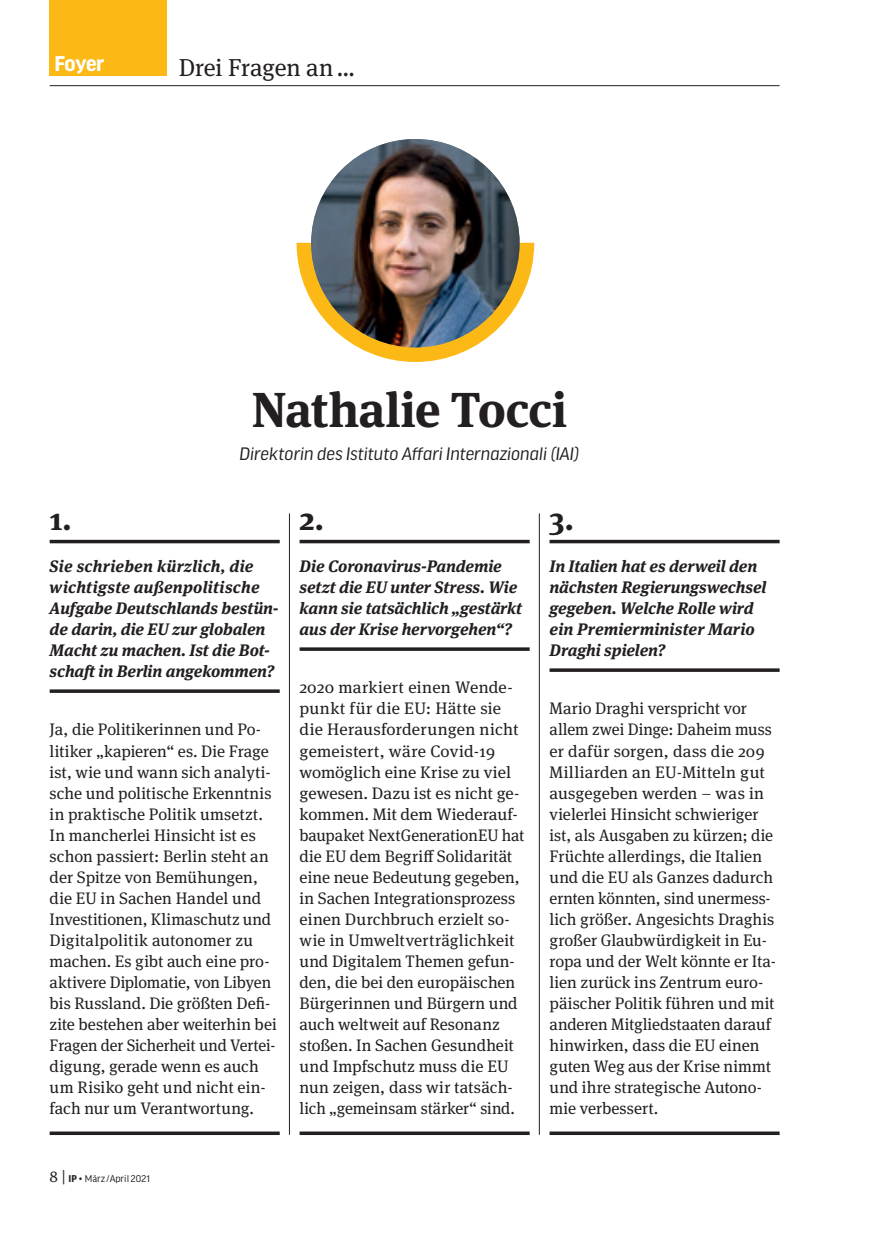
<style>
.page{position:relative;width:869px;height:1241px;background:#fff}
.page>*{position:absolute;margin:0;border:0;box-sizing:border-box;transform-origin:0 0}
.t1{font:700 49px "Meta Serif Pro";letter-spacing:-.015em;color:#231f20}
.t2{font:700 31.5px "Meta Serif Pro";color:#231f20}
.t3{font:24.5px "Meta Serif Pro";letter-spacing:-.005em;color:#231f20}
.t4{font:700 22.75px "Good Headline Pro";letter-spacing:-.03em;color:#fff}
.t5{font:italic 19.25px "Good Headline Pro";letter-spacing:-.01em;color:#231f20}
.t6{font:16.62px/21px "Meta Serif Pro";color:#231f20}
.t7{font:italic 700 16.62px/21px "Meta Serif Pro";color:#231f20}
.t8{font:10.5px "Good Headline Pro";color:#231f20}
.s1{font-family:"Meta Serif Pro";font-size:15.75px}
.s2{font-weight:700}
</style>
<div class="page">
<div style="left:50px;top:0;width:117px;height:76px;background:#fcb814"></div>
<hr style="left:50px;top:85px;width:729px;height:1px;background:#231f20">
<hr style="left:289px;top:513px;width:1px;height:621px;background:#231f20">
<hr style="left:538px;top:513px;width:1px;height:621px;background:#231f20">
<hr style="left:50px;top:1131px;width:229px;height:3px;background:#231f20">
<hr style="left:299px;top:1131px;width:230px;height:3px;background:#231f20">
<hr style="left:549px;top:1131px;width:230px;height:3px;background:#231f20">
<svg style="left:50px;top:539px;width:229px;height:4px"></svg>
<hr style="left:50px;top:689px;width:229px;height:3px;background:#231f20">
<svg style="left:299px;top:539px;width:230px;height:4px"></svg>
<hr style="left:299px;top:647px;width:230px;height:3px;background:#231f20">
<svg style="left:549px;top:539px;width:230px;height:4px"></svg>
<hr style="left:549px;top:668px;width:230px;height:3px;background:#231f20">
<svg style="left:296px;top:243px;width:238px;height:119px"></svg>
<img style="left:311px;top:139px;width:208px;height:208px;border-radius:104px">
<h3 class="t4" style="left:55px;top:53px;width:51px">Foyer</h3>
<h3 class="t3" style="left:179px;top:49px;width:178px">Drei Fragen an…</h3>
<h1 class="t1" style="left:252px;top:370px;width:317px">Nathalie Tocci</h1>
<p class="t5" style="left:240px;top:444px;width:341px">Direktorin des Istituto Affari Internazionali (IAI)</p>
<h2 class="t2" style="left:50px;top:493px;width:23px">1.</h2>
<p class="t7" style="left:50px;top:554px;width:230px">Sie schrieben kürzlich, die wichtigste außenpolitische<br>Aufgabe Deutschlands bestün&shy;de darin, die EU zur globalen<br>Macht zu machen. Ist die Bot&shy;schaft in Berlin angekommen?</p>
<p class="t6" style="left:50px;top:718px;width:228px">Ja, die Politikerinnen und Po&shy;litiker „kapieren“ es. Die Frage ist, wie und wann sich analyti&shy;sche und politische Erkenntnis in praktische Politik umsetzt.<br>In mancherlei Hinsicht ist es schon passiert: Berlin steht an der Spitze von Bemühungen, die EU in Sachen Handel und<br>Investitionen, Klimaschutz und<br>Digitalpolitik autonomer zu machen. Es gibt auch eine pro&shy;aktivere Diplomatie, von Libyen bis Russland. Die größten Defi&shy;zite bestehen aber weiterhin bei<br>Fragen der Sicherheit und Vertei&shy;digung, gerade wenn es auch um Risiko geht und nicht ein&shy;fach nur um Verantwortung.</p>
<h2 class="t2" style="left:299px;top:493px;width:26px">2.</h2>
<p class="t7" style="left:299px;top:554px;width:224px">Die Coronavirus-Pandemie setzt die EU unter Stress. Wie kann sie tatsächlich „gestärkt aus der Krise hervorgehen“?</p>
<p class="t6" style="left:299px;top:676px;width:226px">2020 markiert einen Wende&shy;punkt für die EU: Hätte sie die Herausforderungen nicht gemeistert, wäre Covid-19 womöglich eine Krise zu viel gewesen. Dazu ist es nicht ge&shy;kommen. Mit dem Wiederauf&shy;baupaket NextGenerationEU hat die EU dem Begriff Solidarität eine neue Bedeutung gegeben, in Sachen Integrationsprozess einen Durchbruch erzielt so&shy;wie in Umweltverträglichkeit und Digitalem Themen gefun&shy;den, die bei den europäischen<br>Bürgerinnen und Bürgern und auch weltweit auf Resonanz stoßen. In Sachen Gesundheit und Impfschutz muss die EU nun zeigen, dass wir tatsäch&shy;lich „gemeinsam stärker“ sind.</p>
<p class="t8" style="left:50px;top:1173px;width:102px"><span class="s1">8 |</span> <span class="s2">IP</span> • März/April 2021</p>
<h2 class="t2" style="left:549px;top:493px;width:26px">3.</h2>
<p class="t7" style="left:549px;top:554px;width:218px">In Italien hat es derweil den nächsten Regierungswechsel gegeben. Welche Rolle wird ein Premierminister Mario<br>Draghi spielen?</p>
<p class="t6" style="left:549px;top:697px;width:228px">Mario Draghi verspricht vor allem zwei Dinge: Daheim muss er dafür sorgen, dass die 209<br>Milliarden an EU-Mitteln gut ausgegeben werden – was in vielerlei Hinsicht schwieriger ist, als Ausgaben zu kürzen; die<br>Früchte allerdings, die Italien und die EU als Ganzes dadurch ernten könnten, sind unermess&shy;lich größer. Angesichts Draghis großer Glaubwürdigkeit in Eu&shy;ropa und der Welt könnte er Ita&shy;lien zurück ins Zentrum euro&shy;päischer Politik führen und mit anderen Mitgliedstaaten darauf hinwirken, dass die EU einen guten Weg aus der Krise nimmt und ihre strategische Autono&shy;mie verbessert.</p>
</div>
